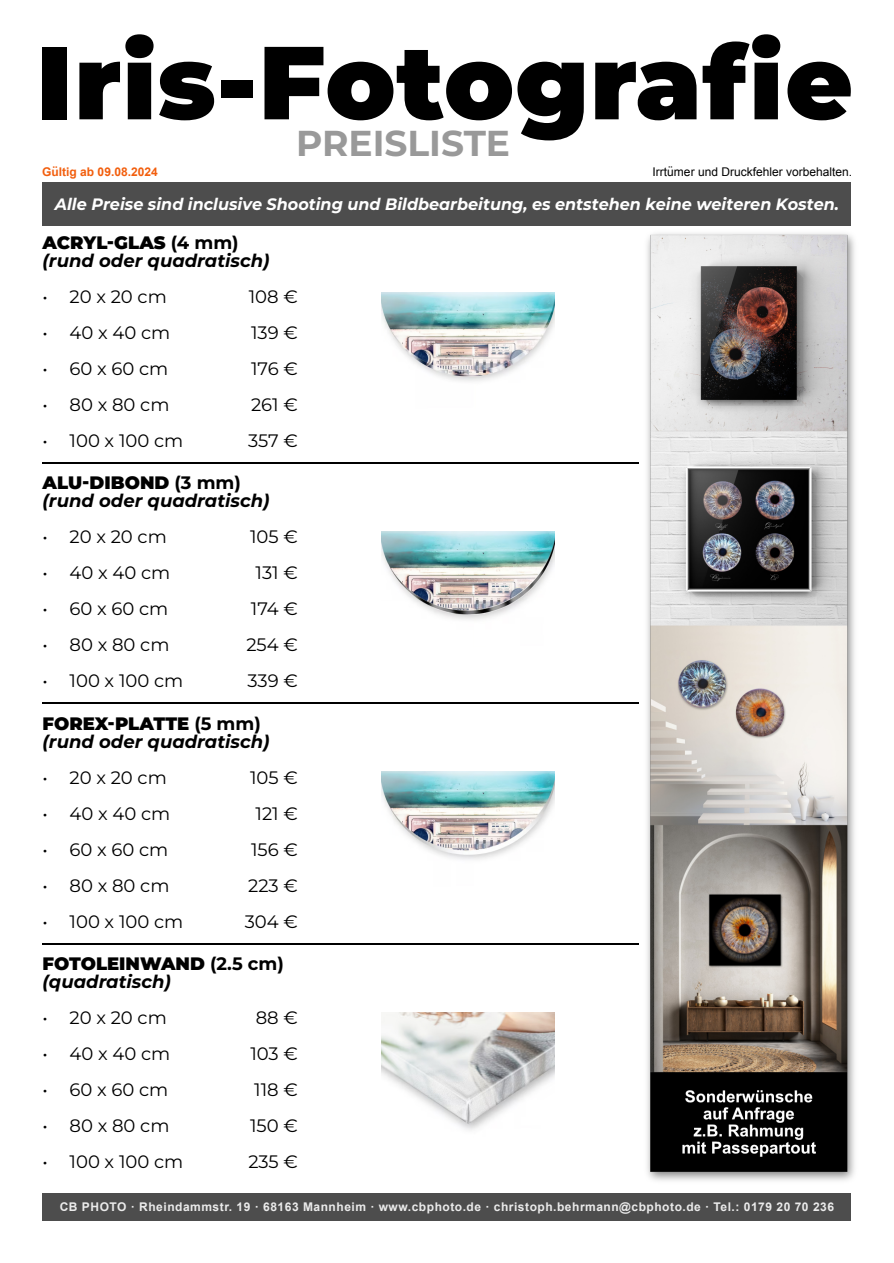
<style>
.page{position:relative;width:894px;height:1263px;background:#fff}
.page>*{position:absolute;margin:0;border:0;box-sizing:border-box;transform-origin:0 0}
.t1{font:900 103.5px "Montserrat";letter-spacing:.01em;color:#000}
.t2{font:700 36px "Montserrat";color:#999}
.t3{font:italic 700 18px/18px "Montserrat";color:#000}
.t4{font:18px "Montserrat";letter-spacing:.13em;color:#000}
.t5{font:18px "Montserrat";color:#000}
.t6{font:italic 700 16.5px "Montserrat";color:#fff}
.t7{font:700 12px "Arial";letter-spacing:.045em;color:#ebebeb}
.t8{font:12px "Arial";color:#000}
.t9{font:700 12px "Arial";color:#f25e0d}
.s1{font-weight:900;font-style:normal}
.s2{font-style:normal}
</style>
<div class="page">
<div style="left:43px;top:182px;width:808px;height:44px;background:#4d4d4d"></div>
<img style="left:647px;top:233px;width:208px;height:948px">
<img style="left:381px;top:293px;width:173px;height:88px">
<img style="left:381px;top:531px;width:173px;height:89px">
<img style="left:381px;top:771px;width:173px;height:89px">
<img style="left:381px;top:1013px;width:173px;height:117px">
<hr style="left:43px;top:462px;width:595px;height:2px;background:#000">
<hr style="left:43px;top:702px;width:595px;height:2px;background:#000">
<hr style="left:43px;top:943px;width:595px;height:1px;background:#000">
<div style="left:43px;top:1193px;width:808px;height:27px;background:#4d4d4d"></div>
<h1 class="t1" style="left:37px;top:19px;width:817px">Iris-Fotografie</h1>
<h2 class="t2" style="left:296px;top:121px;width:215px">PREISLISTE</h2>
<p class="t9" style="left:42px;top:167px;width:117px">Gültig ab 09.08.2024</p>
<p class="t8" style="left:652px;top:167px;width:201px">Irrtümer und Druckfehler vorbehalten.</p>
<p class="t6" style="left:55px;top:194px;width:785px">Alle Preise sind inclusive Shooting und Bildbearbeitung, es entstehen keine weiteren Kosten.</p>
<p class="t3" style="left:43px;top:233px;width:228px"><span class="s1">ACRYL-GLAS</span> <span class="s2">(4 mm) </span>(rund oder quadratisch)</p>
<p class="t4" style="left:43px;top:285px;width:126px">• 20x20cm</p>
<p class="t5" style="left:249px;top:285px;width:51px">108 €</p>
<p class="t4" style="left:43px;top:321px;width:129px">• 40x40cm</p>
<p class="t5" style="left:251px;top:321px;width:48px">139 €</p>
<p class="t4" style="left:43px;top:357px;width:127px">• 60x60cm</p>
<p class="t5" style="left:251px;top:357px;width:48px">176 €</p>
<p class="t4" style="left:43px;top:393px;width:128px">• 80x80cm</p>
<p class="t5" style="left:251px;top:393px;width:48px">261 €</p>
<p class="t5" style="left:43px;top:429px;width:142px">• 100 x 100 cm</p>
<p class="t5" style="left:248px;top:429px;width:51px">357 €</p>
<p class="t3" style="left:43px;top:474px;width:228px"><span class="s1">ALU-DIBOND</span> <span class="s2">(3 mm) </span>(rund oder quadratisch)</p>
<p class="t4" style="left:43px;top:526px;width:126px">• 20x20cm</p>
<p class="t5" style="left:250px;top:526px;width:49px">105 €</p>
<p class="t4" style="left:43px;top:562px;width:129px">• 40x40cm</p>
<p class="t5" style="left:255px;top:562px;width:44px">131 €</p>
<p class="t4" style="left:43px;top:598px;width:127px">• 60x60cm</p>
<p class="t5" style="left:251px;top:598px;width:48px">174 €</p>
<p class="t4" style="left:43px;top:634px;width:128px">• 80x80cm</p>
<p class="t5" style="left:246px;top:634px;width:53px">254 €</p>
<p class="t5" style="left:43px;top:670px;width:142px">• 100 x 100 cm</p>
<p class="t5" style="left:247px;top:670px;width:52px">339 €</p>
<p class="t3" style="left:43px;top:714px;width:228px"><span class="s1">FOREX-PLATTE</span> <span class="s2">(5 mm) </span>(rund oder quadratisch)</p>
<p class="t4" style="left:43px;top:766px;width:126px">• 20x20cm</p>
<p class="t5" style="left:250px;top:766px;width:49px">105 €</p>
<p class="t4" style="left:43px;top:802px;width:129px">• 40x40cm</p>
<p class="t5" style="left:255px;top:802px;width:44px">121 €</p>
<p class="t4" style="left:43px;top:838px;width:127px">• 60x60cm</p>
<p class="t5" style="left:251px;top:838px;width:48px">156 €</p>
<p class="t4" style="left:43px;top:874px;width:128px">• 80x80cm</p>
<p class="t5" style="left:248px;top:874px;width:51px">223 €</p>
<p class="t5" style="left:43px;top:910px;width:142px">• 100 x 100 cm</p>
<p class="t5" style="left:245px;top:910px;width:55px">304 €</p>
<p class="t3" style="left:43px;top:954px;width:243px"><span class="s1">FOTOLEINWAND</span> <span class="s2">(2.5 cm) </span>(quadratisch)</p>
<p class="t4" style="left:43px;top:1006px;width:126px">• 20x20cm</p>
<p class="t5" style="left:256px;top:1006px;width:44px">88 €</p>
<p class="t4" style="left:43px;top:1042px;width:129px">• 40x40cm</p>
<p class="t5" style="left:250px;top:1042px;width:49px">103 €</p>
<p class="t4" style="left:43px;top:1078px;width:127px">• 60x60cm</p>
<p class="t5" style="left:254px;top:1078px;width:45px">118 €</p>
<p class="t4" style="left:43px;top:1114px;width:128px">• 80x80cm</p>
<p class="t5" style="left:250px;top:1114px;width:49px">150 €</p>
<p class="t5" style="left:43px;top:1150px;width:142px">• 100 x 100 cm</p>
<p class="t5" style="left:248px;top:1150px;width:51px">235 €</p>
<p class="t7" style="left:60px;top:1202px;width:775px">CB PHOTO · Rheindammstr. 19 · 68163 Mannheim · www.cbphoto.de · christoph.behrmann@cbphoto.de · Tel.: 0179 20 70 236</p>
</div>
